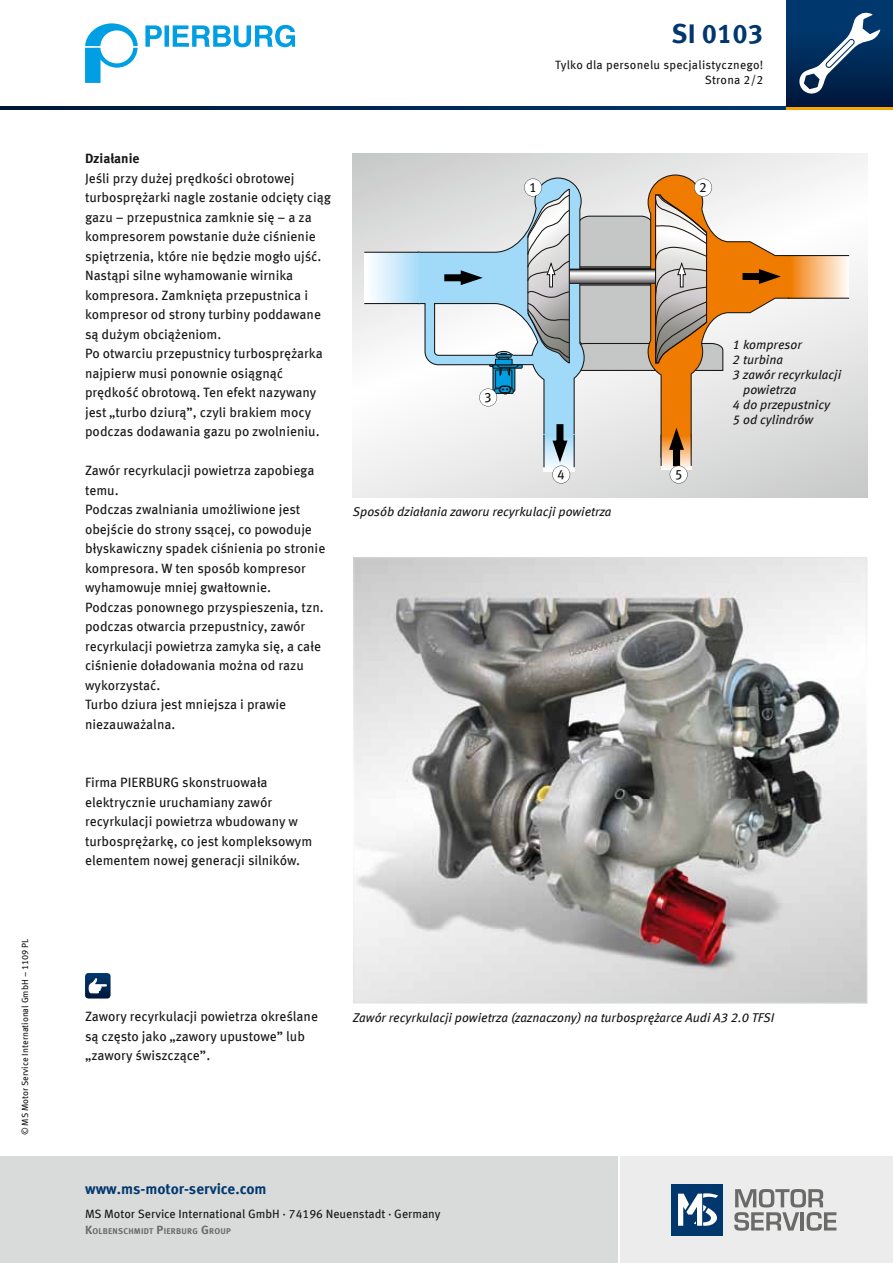
<style>
.page{position:relative;width:893px;height:1263px;background:#fff}
.page>*{position:absolute;margin:0;border:0;box-sizing:border-box;transform-origin:0 0}
.t1{font:700 27px "Meta OFC";color:#00376d}
.t2{font:700 15px "Meta OFC";color:#00376d}
.t3{font:13.5px/19.5px "Meta OFC";color:#181716}
.t4{font:700 13.5px "Meta OFC";color:#181716}
.t5{font:italic 12.75px "Meta OFC";color:#181716}
.t6{font:12px "Meta OFC";color:#181716}
.t7{font:12px/15px "Meta OFC";letter-spacing:.02em;color:#181716;text-align:right}
.t8{font:9px "Meta OFC";color:#181716}
.t9{font:700 8.4px "Meta OFC";letter-spacing:.03em;color:#6a6a69}
.s1{font-size:12px}
</style>
<div class="page">
<svg style="left:0;top:106px;width:787px;height:4px;background:#002754"></svg>
<svg style="left:787px;top:106px;width:106px;height:4px"></svg>
<div style="left:621px;top:1157px;width:272px;height:106px;background:#ececec"></div>
<div style="left:0;top:1157px;width:617px;height:106px;background:#d9dada"></div>
<div style="left:672px;top:1184px;width:51px;height:51px;background:#00376d"></div>
<svg style="left:678px;top:1193px;width:40px;height:33px"></svg>
<svg style="left:734px;top:1189px;width:102px;height:42px"></svg>
<div style="left:787px;top:0;width:106px;height:106px;background:linear-gradient(to bottom,#003e78,#001a3f)"></div>
<svg style="left:798px;top:12px;width:82px;height:83px"></svg>
<svg style="left:85px;top:23px;width:53px;height:60px"></svg>
<svg style="left:145px;top:25px;width:150px;height:22px"></svg>
<svg style="left:353px;top:557px;width:514px;height:446px;background:#b0aead"></svg>
<svg style="left:353px;top:153px;width:514px;height:344px"></svg>
<svg style="left:417px;top:177px;width:168px;height:281px"></svg>
<svg style="left:647px;top:174px;width:179px;height:284px"></svg>
<div style="left:365px;top:252px;width:54px;height:52px;background:linear-gradient(to right,#fff,#a9dcf9)"></div>
<hr style="left:364px;top:252px;width:56px;height:1px;background:#181716">
<hr style="left:364px;top:303px;width:56px;height:1px;background:#181716">
<svg style="left:741px;top:267px;width:45px;height:19px"></svg>
<div style="left:790px;top:256px;width:59px;height:42px;background:linear-gradient(to right,#f17e0a,#fff)"></div>
<hr style="left:788px;top:298px;width:61px;height:1px;background:#181716">
<hr style="left:788px;top:255px;width:61px;height:1px;background:#181716">
<div style="left:544px;top:435px;width:30px;height:36px;background:linear-gradient(to bottom,#a3daf8,#fbfdff)"></div>
<hr style="left:543px;top:435px;width:1px;height:32px;background:#181716">
<hr style="left:574px;top:435px;width:1px;height:32px;background:#181716">
<svg style="left:661px;top:436px;width:30px;height:33px"></svg>
<hr style="left:661px;top:435px;width:1px;height:31px;background:#181716">
<hr style="left:691px;top:435px;width:1px;height:31px;background:#181716">
<svg style="left:443px;top:179px;width:281px;height:227px"></svg>
<svg style="left:550px;top:422px;width:20px;height:61px"></svg>
<svg style="left:667px;top:423px;width:21px;height:60px"></svg>
<svg style="left:85px;top:973px;width:26px;height:25px"></svg>
<p class="t8" style="left:19px;top:1135px;width:198px;rotate:-90deg">© MS Motor Service International GmbH – 1109 PL</p>
<h1 class="t1" style="left:672px;top:16px;width:93px">SI 0103</h1>
<p class="t7" style="left:555px;top:57px;width:209px">Tylko dla personelu specjalistycznego!<br>Strona 2/2</p>
<p class="t4" style="left:85px;top:150px;width:56px">Działanie</p>
<p class="t3" style="left:85px;top:168px;width:247px">Jeśli przy dużej prędkości obrotowej turbosprężarki nagle zostanie odcięty ciąg gazu – przepustnica zamknie się – a za kompresorem powstanie duże ciśnienie spiętrzenia, które nie będzie mogło ujść.<br>Nastąpi silne wyhamowanie wirnika kompresora. Zamknięta przepustnica i kompresor od strony turbiny poddawane są dużym obciążeniom.<br>Po otwarciu przepustnicy turbosprężarka najpierw musi ponownie osiągnąć prędkość obrotową. Ten efekt nazywany jest „turbo dziurą”, czyli brakiem mocy podczas dodawania gazu po zwolnieniu.</p>
<p class="t3" style="left:85px;top:461px;width:242px">Zawór recyrkulacji powietrza zapobiega temu.<br>Podczas zwalniania umożliwione jest obejście do strony ssącej, co powoduje błyskawiczny spadek ciśnienia po stronie kompresora. W ten sposób kompresor wyhamowuje mniej gwałtownie.<br>Podczas ponownego przyspieszenia, tzn. podczas otwarcia przepustnicy, zawór recyrkulacji powietrza zamyka się, a całe ciśnienie doładowania można od razu wykorzystać.<br>Turbo dziura jest mniejsza i prawie niezauważalna.</p>
<p class="t3" style="left:85px;top:773px;width:229px">Firma PIERBURG skonstruowała elektrycznie uruchamiany zawór recyrkulacji powietrza wbudowany w turbosprężarkę, co jest kompleksowym elementem nowej generacji silników.</p>
<p class="t3" style="left:529px;top:177px;width:9px">1</p>
<p class="t3" style="left:699px;top:177px;width:9px">2</p>
<p class="t3" style="left:484px;top:387px;width:9px">3</p>
<p class="t3" style="left:557px;top:464px;width:9px">4</p>
<p class="t3" style="left:675px;top:464px;width:9px">5</p>
<p class="t5" style="left:353px;top:503px;width:260px">Sposób działania zaworu recyrkulacji powietrza</p>
<p class="t5" style="left:733px;top:336px;width:71px">1 kompresor</p>
<p class="t5" style="left:733px;top:351px;width:52px">2 turbina</p>
<p class="t5" style="left:733px;top:366px;width:110px">3 zawór recyrkulacji</p>
<p class="t5" style="left:743px;top:381px;width:55px">powietrza</p>
<p class="t5" style="left:733px;top:396px;width:99px">4 do przepustnicy</p>
<p class="t5" style="left:733px;top:411px;width:82px">5 od cylindrów</p>
<p class="t3" style="left:85px;top:1007px;width:234px">Zawory recyrkulacji powietrza określane są często jako „zawory upustowe” lub „zawory świszczące”.</p>
<p class="t5" style="left:353px;top:1009px;width:423px">Zawór recyrkulacji powietrza (zaznaczony) na turbosprężarce Audi A3 2.0 TFSI</p>
<p class="t2" style="left:85px;top:1179px;width:183px">www.ms-motor-service.com</p>
<p class="t6" style="left:85px;top:1206px;width:357px">MS Motor Service International GmbH · 74196 Neuenstadt · Germany</p>
<p class="t9" style="left:85px;top:1226px;width:147px"><span class="s1">K</span>OLBENSCHMIDT <span class="s1">P</span>IERBURG <span class="s1">G</span>ROUP</p>
</div>
